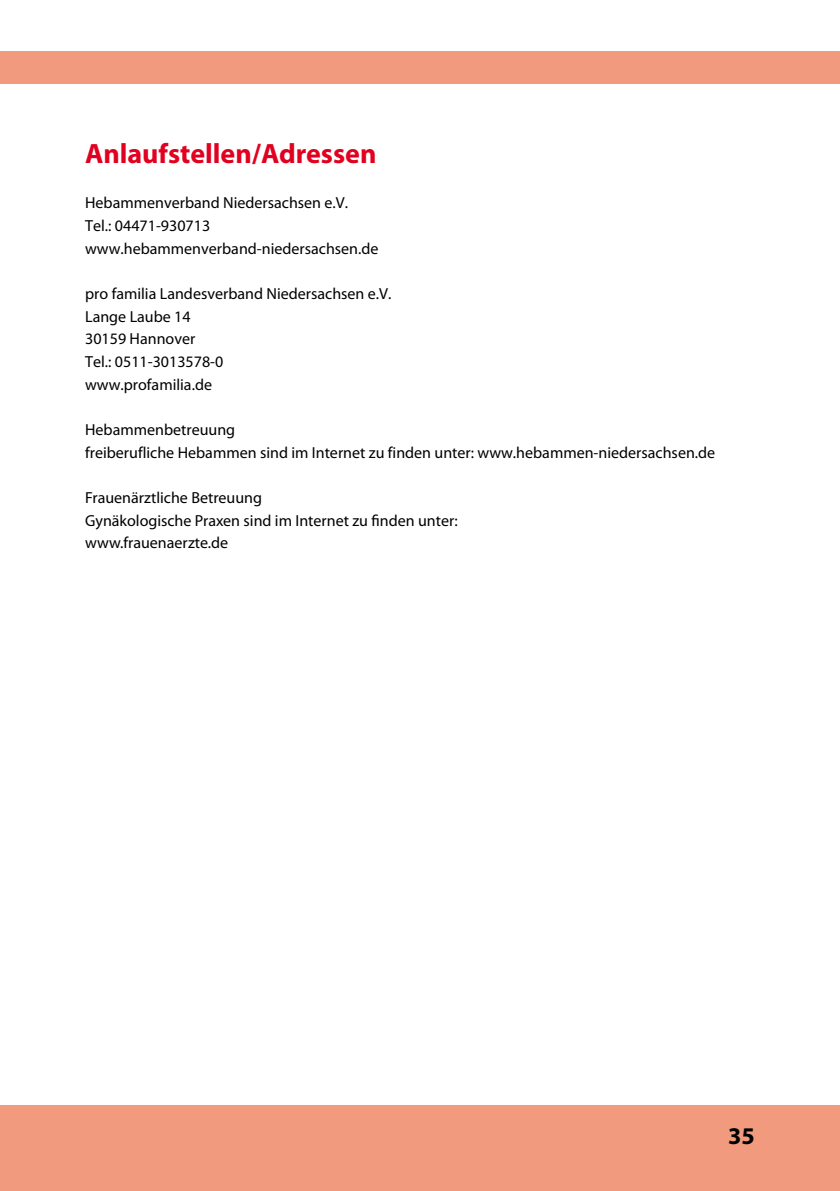
<style>
.page{position:relative;width:840px;height:1191px;background:#fff}
.page>*{position:absolute;margin:0;border:0;box-sizing:border-box;transform-origin:0 0}
.t1{font:700 28px "Myriad Pro";color:#e20020}
.t2{font:700 24px "Myriad Pro";color:#000}
.t3{font:16px/22.6px "Myriad Pro";color:#000}
</style>
<div class="page">
<div style="left:0;top:51px;width:839px;height:32px;background:#f29a7d"></div>
<div style="left:0;top:1106px;width:839px;height:85px;background:#f29a7d"></div>
<h1 class="t1" style="left:85px;top:135px;width:293px">Anlaufstellen/Adressen</h1>
<p class="t3" style="left:85px;top:191px;width:295px">Hebammenverband Niedersachsen e.V.<br>Tel.: 04471-930713 www.hebammenverband-niedersachsen.de</p>
<p class="t3" style="left:85px;top:282px;width:308px">pro familia Landesverband Niedersachsen e.V.<br>Lange Laube 14<br>30159 Hannover<br>Tel.: 0511-3013578-0<br>www.profamilia.de</p>
<p class="t3" style="left:85px;top:418px;width:631px">Hebammenbetreuung<br>freiberufliche Hebammen sind im Internet zu finden unter: www.hebammen-niedersachsen.de</p>
<p class="t3" style="left:85px;top:486px;width:374px">Frauenärztliche Betreuung<br>Gynäkologische Praxen sind im Internet zu finden unter: www.frauenaerzte.de</p>
<h2 class="t2" style="left:727px;top:1120px;width:28px">35</h2>
</div>
